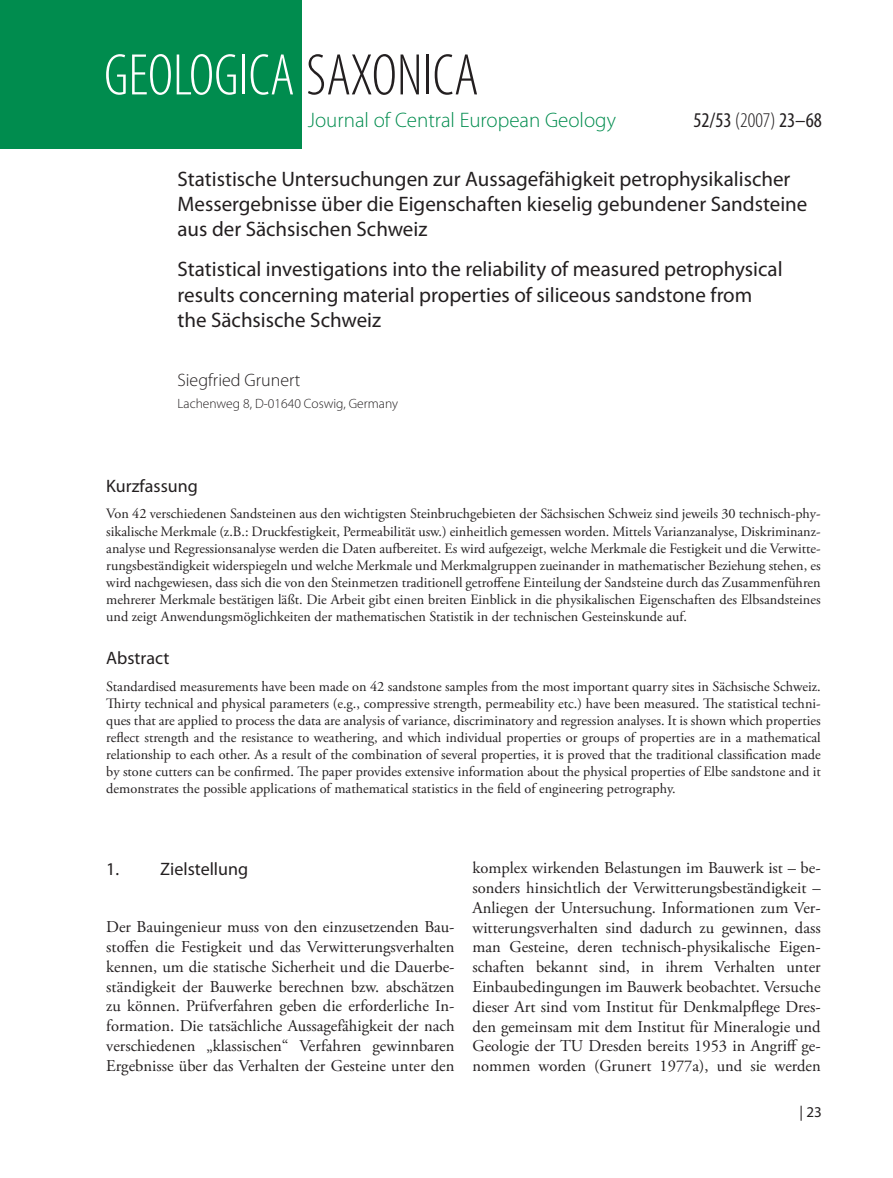
<style>
.page{position:relative;width:893px;height:1178px;background:#fff}
.page>*{position:absolute;margin:0;border:0;box-sizing:border-box;transform-origin:0 0}
.t1{font:300 condensed 59.25px "Myriad Pro";color:#fff}
.t2{font:21px/25.2px "Myriad Pro";color:#231f20}
.t3{font:300 21px "Myriad Pro";color:#008c4e}
.t4{font:condensed 21px "Myriad Pro";color:#231f20}
.t5{font:18px "Myriad Pro";color:#231f20}
.t6{font:300 18px "Myriad Pro";color:#231f20}
.t7{font:16.5px/19.8px "Adobe Garamond Pro";color:#231f20;text-align:justify}
.t8{font:15px "Myriad Pro";color:#231f20}
.t9{font:14.25px/17.1px "Adobe Garamond Pro";color:#231f20;text-align:justify}
.t10{font:300 13.5px "Myriad Pro";color:#231f20}
.s1{color:#231f20}
.s2{font-weight:300}
</style>
<div class="page">
<div style="left:0;top:0;width:301px;height:149px;background:#008c4e"></div>
<h1 class="t1" style="left:104px;top:52px;width:376px">GEOLOGICA <span class="s1">SAXONICA</span></h1>
<h2 class="t3" style="left:308px;top:112px;width:310px">Journal of Central European Geology</h2>
<h2 class="t4" style="left:693px;top:112px;width:130px">52/53 <span class="s2">(2007)</span> 23–68</h2>
<h2 class="t2" style="left:178px;top:168px;width:631px">Statistische Untersuchungen zur Aussagefähigkeit petrophysikalischer<br>Messergebnisse über die Eigenschaften kieselig gebundener Sandsteine aus der Sächsischen Schweiz</h2>
<h2 class="t2" style="left:178px;top:258px;width:607px">Statistical investigations into the reliability of measured petrophysical results concerning material properties of siliceous sandstone from the Sächsische Schweiz</h2>
<p class="t6" style="left:178px;top:373px;width:124px">Siegfried Grunert</p>
<p class="t10" style="left:178px;top:398px;width:222px">Lachenweg 8, D-01640 Coswig, Germany</p>
<p class="t5" style="left:106px;top:479px;width:93px">Kurzfassung</p>
<p class="t9" style="left:106px;top:506px;width:716px">Von 42 verschiedenen Sandsteinen aus den wichtigsten Steinbruchgebieten der Sächsischen Schweiz sind jeweils 30 technisch-phy&shy;sikalische Merkmale (z.B.: Druckfestigkeit, Permeabilität usw.) einheitlich gemessen worden. Mittels Varianzanalyse, Diskriminanz&shy;analyse und Regressionsanalyse werden die Daten aufbereitet. Es wird aufgezeigt, welche Merkmale die Festigkeit und die Verwitte&shy;rungsbeständigkeit widerspiegeln und welche Merkmale und Merkmalgruppen zueinander in mathematischer Beziehung stehen, es wird nachgewiesen, dass sich die von den Steinmetzen traditionell getroffene Einteilung der Sandsteine durch das Zusammenführen mehrerer Merkmale bestätigen läßt. Die Arbeit gibt einen breiten Einblick in die physikalischen Eigenschaften des Elbsandsteines und zeigt Anwendungsmöglichkeiten der mathematischen Statistik in der technischen Gesteinskunde auf.</p>
<p class="t5" style="left:106px;top:651px;width:65px">Abstract</p>
<p class="t9" style="left:106px;top:679px;width:716px">Standardised measurements have been made on 42 sandstone samples from the most important quarry sites in Sächsische Schweiz.<br>Thirty technical and physical parameters (e.g., compressive strength, permeability etc.) have been measured. The statistical techni&shy;ques that are applied to process the data are analysis of variance, discriminatory and regression analyses. It is shown which properties reflect strength and the resistance to weathering, and which individual properties or groups of properties are in a mathematical relationship to each other. As a result of the combination of several properties, it is proved that the traditional classification made by stone cutters can be confirmed. The paper provides extensive information about the physical properties of Elbe sandstone and it demonstrates the possible applications of mathematical statistics in the field of engineering petrography.</p>
<p class="t5" style="left:106px;top:862px;width:143px">1. Zielstellung</p>
<p class="t7" style="left:106px;top:918px;width:350px">Der Bauingenieur muss von den einzusetzenden Bau&shy;stoffen die Festigkeit und das Verwitterungsverhalten kennen, um die statische Sicherheit und die Dauerbe&shy;ständigkeit der Bauwerke berechnen bzw. abschätzen zu können. Prüfverfahren geben die erforderliche In&shy;formation. Die tatsächliche Aussagefähigkeit der nach verschiedenen „klassischen“ Verfahren gewinnbaren Er geb nisse über das Verhalten der Gesteine unter den</p>
<p class="t7" style="left:472px;top:859px;width:350px">komplex wirkenden Belastungen im Bauwerk ist – be&shy;sonders hinsichtlich der Verwitterungsbeständigkeit – Anliegen der Untersuchung. Informationen zum Ver&shy;wit terungsverhalten sind dadurch zu gewinnen, dass man Gesteine, deren technisch-physikalische Eigen&shy;schaften bekannt sind, in ihrem Verhalten unter Einbau be dingungen im Bauwerk beobachtet. Versuche dieser Art sind vom Institut für Denkmalpflege Dres&shy;den gemeinsam mit dem Institut für Mineralogie und Geologie der TU Dresden bereits 1953 in Angriff ge&shy;nommen worden (Grunert 1977a), und sie werden</p>
<p class="t8" style="left:800px;top:1106px;width:24px">| 23</p>
</div>
